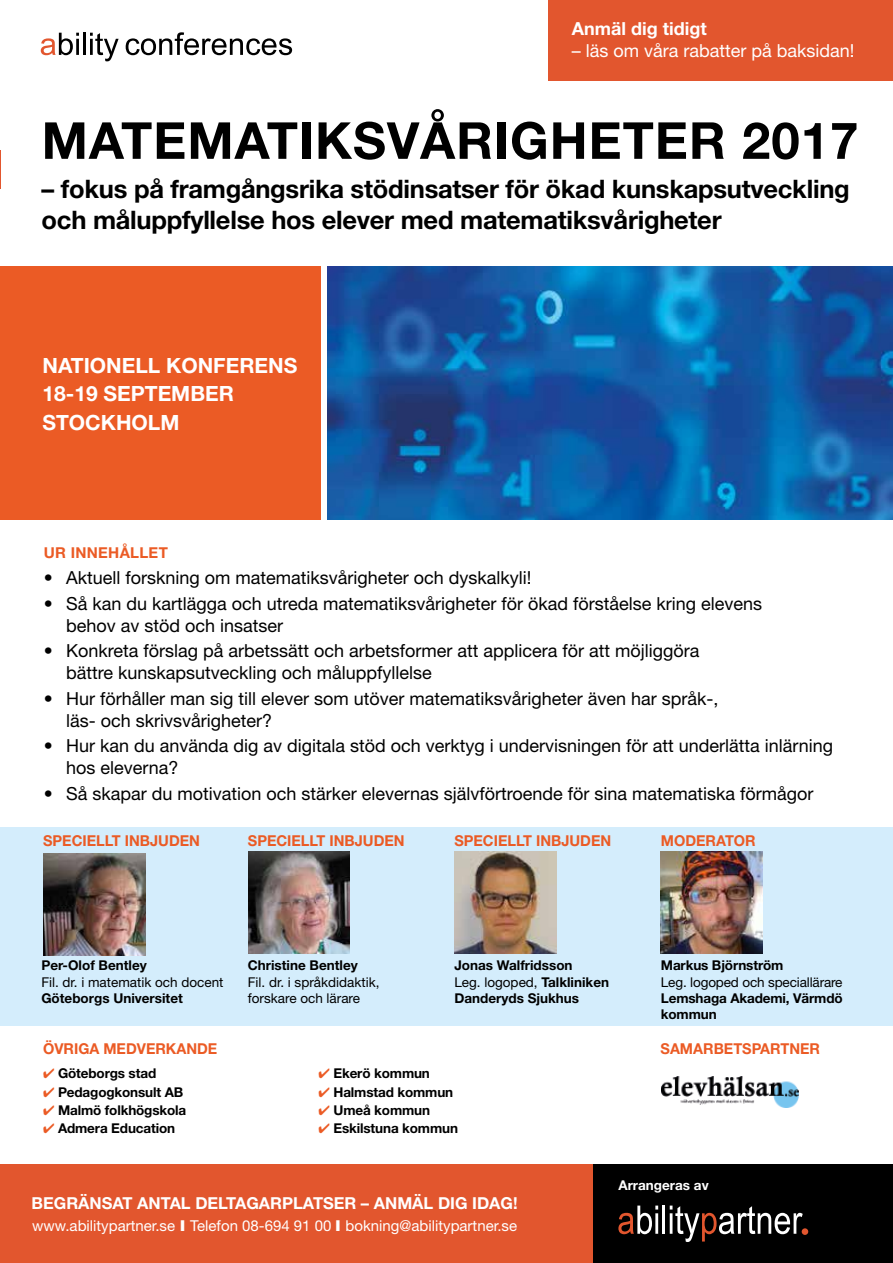
<style>
.page{position:relative;width:893px;height:1263px;background:#fff}
.page>*{position:absolute;margin:0;border:0;box-sizing:border-box;transform-origin:0 0}
.t1{font:700 51px "Helvetica Neue";letter-spacing:.02em;color:#000}
.t2{font:700 25.5px/30.6px "Helvetica Neue";letter-spacing:-.01em;color:#000}
.t3{font:700 21px/28.5px "Helvetica Neue";color:#fff}
.t4{font:18px/21.6px "Helvetica Neue";color:#000}
.t5{font:18px "Helvetica Neue";color:#fff}
.t6{font:700 18px "Helvetica Neue";color:#fff}
.t7{font:700 16.5px "Helvetica Neue";color:#fff}
.t8{font:700 15px "Helvetica Neue";color:#eb5b25}
.t9{font:15px "Helvetica Neue";color:#fff}
.t10{font:700 15px "Helvetica Neue";letter-spacing:.02em;color:#eb5b25}
.t11{font:700 13.5px/16.2px "Helvetica Neue";letter-spacing:-.01em;color:#000}
.t12{font:13.5px/16.2px "Helvetica Neue";color:#000}
.t13{font:700 13.5px "Helvetica Neue";color:#fff}
.s1{color:#eb5b25}
.s2{font-weight:400}
.s3{font-weight:900}
</style>
<div class="page">
<div style="left:0;top:826px;width:893px;height:199px;background:#d4edfc"></div>
<svg style="left:41px;top:33px;width:38px;height:22px"></svg>
<hr style="left:83px;top:33px;width:3px;height:22px;background:#000">
<svg style="left:90px;top:33px;width:29px;height:28px"></svg>
<svg style="left:126px;top:32px;width:166px;height:23px"></svg>
<div style="left:549px;top:0;width:344px;height:81px;background:#e2562e"></div>
<div style="left:593px;top:1164px;width:300px;height:99px;background:#000"></div>
<div style="left:0;top:1164px;width:593px;height:99px;background:#e2562e"></div>
<svg style="left:618px;top:1205px;width:40px;height:29px"></svg>
<hr style="left:662px;top:1205px;width:3px;height:29px;background:#fff">
<svg style="left:670px;top:1205px;width:133px;height:37px"></svg>
<div style="left:802px;top:1228px;width:6px;height:7px;background:#e2562e;border-radius:50%"></div>
<div style="left:0;top:266px;width:321px;height:254px;background:#eb5b25"></div>
<img style="left:328px;top:266px;width:565px;height:254px">
<img style="left:43px;top:854px;width:102px;height:101px">
<img style="left:248px;top:851px;width:102px;height:102px">
<img style="left:455px;top:851px;width:101px;height:102px">
<img style="left:661px;top:851px;width:102px;height:103px">
<hr style="left:0;top:150px;width:1px;height:38px;background:#e2562e">
<img style="left:662px;top:1077px;width:137px;height:30px">
<p class="t6" style="left:572px;top:18px;width:136px">Anmäl dig tidigt</p>
<p class="t5" style="left:572px;top:40px;width:284px">– läs om våra rabatter på baksidan!</p>
<h1 class="t1" style="left:42px;top:109px;width:818px">MATEMATIKSVÅRIGHETER 2017</h1>
<h2 class="t2" style="left:42px;top:173px;width:810px">– fokus på framgångsrika stödinsatser för ökad kunskapsutveckling och måluppfyllelse hos elever med matematiksvårigheter</h2>
<p class="t3" style="left:43px;top:351px;width:256px">NATIONELL KONFERENS<br>18-19 SEPTEMBER<br>STOCKHOLM</p>
<p class="t10" style="left:44px;top:544px;width:126px">UR INNEHÅLLET</p>
<p class="t4" style="left:44px;top:567px;width:489px">• Aktuell forskning om matematiksvårigheter och dyskalkyli!</p>
<p class="t4" style="left:66px;top:593px;width:698px;text-indent:-22px">• Så kan du kartlägga och utreda matematiksvårigheter för ökad förståelse kring elevens behov av stöd och insatser</p>
<p class="t4" style="left:66px;top:640px;width:635px;text-indent:-22px">• Konkreta förslag på arbetssätt och arbetsformer att applicera för att möjliggöra bättre kunskapsutveckling och måluppfyllelse</p>
<p class="t4" style="left:66px;top:687px;width:654px;text-indent:-22px">• Hur förhåller man sig till elever som utöver matematiksvårigheter även har språk-, läs- och skrivsvårigheter?</p>
<p class="t4" style="left:66px;top:735px;width:769px;text-indent:-22px">• Hur kan du använda dig av digitala stöd och verktyg i undervisningen för att underlätta inlärning hos eleverna?</p>
<p class="t4" style="left:44px;top:782px;width:771px">• Så skapar du motivation och stärker elevernas självförtroende för sina matematiska förmågor</p>
<p class="t8" style="left:43px;top:832px;width:158px">SPECIELLT INBJUDEN</p>
<p class="t8" style="left:248px;top:832px;width:158px">SPECIELLT INBJUDEN</p>
<p class="t8" style="left:454px;top:832px;width:158px">SPECIELLT INBJUDEN</p>
<p class="t8" style="left:661px;top:832px;width:96px">MODERATOR</p>
<p class="t11" style="left:41px;top:957px;width:107px">Per-Olof Bentley</p>
<p class="t12" style="left:41px;top:973px;width:184px">Fil. dr. i matematik och docent</p>
<p class="t11" style="left:41px;top:989px;width:143px">Göteborgs Universitet</p>
<p class="t8" style="left:43px;top:1039px;width:176px">ÖVRIGA MEDVERKANDE</p>
<p class="t11" style="left:43px;top:1065px;width:115px"><span class="s1">✔</span> Göteborgs stad</p>
<p class="t11" style="left:43px;top:1083px;width:142px"><span class="s1">✔</span> Pedagogkonsult AB</p>
<p class="t11" style="left:43px;top:1102px;width:145px"><span class="s1">✔</span> Malmö folkhögskola</p>
<p class="t11" style="left:43px;top:1120px;width:134px"><span class="s1">✔</span> Admera Education</p>
<p class="t11" style="left:248px;top:957px;width:111px">Christine Bentley</p>
<p class="t12" style="left:248px;top:973px;width:133px">Fil. dr. i språkdidaktik, forskare och lärare</p>
<p class="t11" style="left:454px;top:957px;width:156px">Jonas Walfridsson<br><span class="s2">Leg. logoped,</span> Talkliniken<br>Danderyds Sjukhus</p>
<p class="t11" style="left:661px;top:957px;width:124px">Markus Björnström</p>
<p class="t12" style="left:661px;top:973px;width:183px">Leg. logoped och speciallärare</p>
<p class="t11" style="left:661px;top:989px;width:183px">Lemshaga Akademi, Värmdö kommun</p>
<p class="t8" style="left:661px;top:1039px;width:161px">SAMARBETSPARTNER</p>
<p class="t11" style="left:319px;top:1065px;width:113px"><span class="s1">✔</span> Ekerö kommun</p>
<p class="t11" style="left:319px;top:1083px;width:136px"><span class="s1">✔</span> Halmstad kommun</p>
<p class="t11" style="left:319px;top:1102px;width:113px"><span class="s1">✔</span> Umeå kommun</p>
<p class="t11" style="left:319px;top:1120px;width:141px"><span class="s1">✔</span> Eskilstuna kommun</p>
<p class="t7" style="left:32px;top:1192px;width:488px">BEGRÄNSAT ANTAL DELTAGARPLATSER – ANMÄL DIG IDAG!</p>
<p class="t9" style="left:32px;top:1217px;width:486px">www.abilitypartner.se <span class="s3">I</span> Telefon 08-694 91 00 <span class="s3">I</span> bokning@abilitypartner.se</p>
<p class="t13" style="left:618px;top:1176px;width:92px">Arrangeras av</p>
</div>
